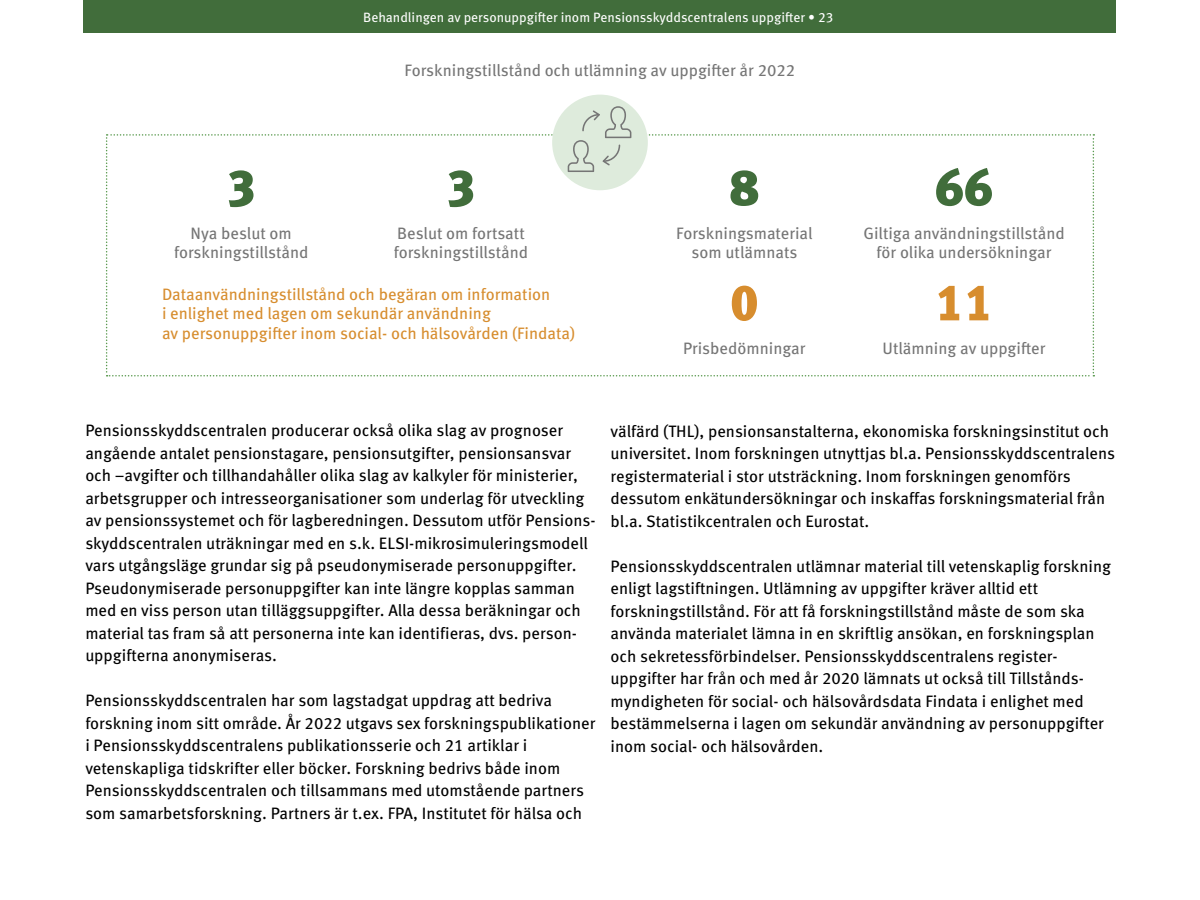
<style>
.page{position:relative;width:1200px;height:900px;background:#fff}
.page>*{position:absolute;margin:0;border:0;box-sizing:border-box;transform-origin:0 0}
.t1{font:900 51px "Meta Pro";color:#416d3b}
.t2{font:900 51px "Meta Pro";color:#d78d2e}
.Leipä{font:16.5px/22.5px "Meta Pro";color:#000}
.t3{font:16.5px/19.5px "Meta Pro";color:#757575;text-align:center}
.t4{font:16.5px/19.5px "Meta Pro";color:#d78d2e}
.t5{font:13.5px "Meta Pro";color:#fff}
</style>
<div class="page">
<div style="left:84px;top:0;width:1032px;height:32px;background:#416d3b"></div>
<div style="left:552px;top:95px;width:96px;height:95px;background:#deebdc;border-radius:50%"></div>
<svg style="left:106px;top:106px;width:988px;height:271px"></svg>
<p class="t5" style="left:363px;top:7px;width:472px">Behandlingen av personuppgifter inom Pensionsskyddscentralens uppgifter • 23</p>
<p class="t3" style="left:405px;top:60px;width:392px">Forskningstillstånd och utlämning av uppgifter år 2022</p>
<h1 class="t1" style="left:227px;top:147px;width:31px">3</h1>
<h1 class="t1" style="left:446px;top:147px;width:31px">3</h1>
<h1 class="t1" style="left:730px;top:147px;width:31px">8</h1>
<h1 class="t1" style="left:935px;top:147px;width:60px">66</h1>
<p class="t3" style="left:174px;top:222px;width:136px">Nya beslut om forskningstillstånd</p>
<p class="t3" style="left:394px;top:222px;width:136px;text-align:left">Beslut om fortsatt forskningstillstånd</p>
<p class="t4" style="left:162px;top:283px;width:415px">Dataanvändningstillstånd och begäran om information<br>i enlighet med lagen om sekundär användning<br>av personuppgifter inom social- och hälsovården (Findata)</p>
<p class="t3" style="left:676px;top:222px;width:138px">Forskningsmaterial som utlämnats</p>
<p class="t3" style="left:863px;top:222px;width:203px">Giltiga användningstillstånd för olika undersökningar</p>
<h1 class="t2" style="left:730px;top:262px;width:31px">0</h1>
<p class="t3" style="left:683px;top:337px;width:124px">Prisbedömningar</p>
<h1 class="t2" style="left:935px;top:262px;width:60px">11</h1>
<p class="t3" style="left:883px;top:337px;width:165px">Utlämning av uppgifter</p>
<p class="Leipä" style="left:85px;top:418px;width:510px">Pensionsskyddscentralen producerar också olika slag av prognoser angående antalet pensionstagare, pensionsutgifter, pensionsansvar och –avgifter och tillhandahåller olika slag av kalkyler för ministerier, arbetsgrupper och intresseorganisationer som underlag för utveckling av pensionssystemet och för lagberedningen. Dessutom utför Pensions&shy;skyddscentralen uträkningar med en s.k. ELSI-mikrosimuleringsmodell vars utgångsläge grundar sig på pseudonymiserade personuppgifter.<br>Pseudonymiserade personuppgifter kan inte längre kopplas samman med en viss person utan tilläggsuppgifter. Alla dessa beräkningar och material tas fram så att personerna inte kan identifieras, dvs. person&shy;uppgifterna anonymiseras.</p>
<p class="Leipä" style="left:85px;top:688px;width:512px">Pensionsskyddscentralen har som lagstadgat uppdrag att bedriva forskning inom sitt område. År 2022 utgavs sex forskningspublikationer i Pensionsskyddscentralens publikationsserie och 21 artiklar i vetenskapliga tidskrifter eller böcker. Forskning bedrivs både inom Pensionsskyddscentralen och tillsammans med utomstående partners som samarbetsforskning. Partners är t.ex. FPA, Institutet för hälsa och</p>
<p class="Leipä" style="left:611px;top:418px;width:506px">välfärd (THL), pensionsanstalterna, ekonomiska forskningsinstitut och universitet. Inom forskningen utnyttjas bl.a. Pensionsskyddscentralens registermaterial i stor utsträckning. Inom forskningen genomförs dessutom enkätundersökningar och inskaffas forskningsmaterial från bl.a. Statistikcentralen och Eurostat.</p>
<p class="Leipä" style="left:611px;top:553px;width:502px">Pensionsskyddscentralen utlämnar material till vetenskaplig forskning enligt lagstiftningen. Utlämning av uppgifter kräver alltid ett forskningstillstånd. För att få forskningstillstånd måste de som ska använda materialet lämna in en skriftlig ansökan, en forskningsplan och sekretessförbindelser. Pensionsskyddscentralens register&shy;uppgifter har från och med år 2020 lämnats ut också till Tillstånds&shy;myndigheten för social- och hälsovårdsdata Findata i enlighet med bestämmelserna i lagen om sekundär användning av personuppgifter inom social- och hälsovården.</p>
</div>
